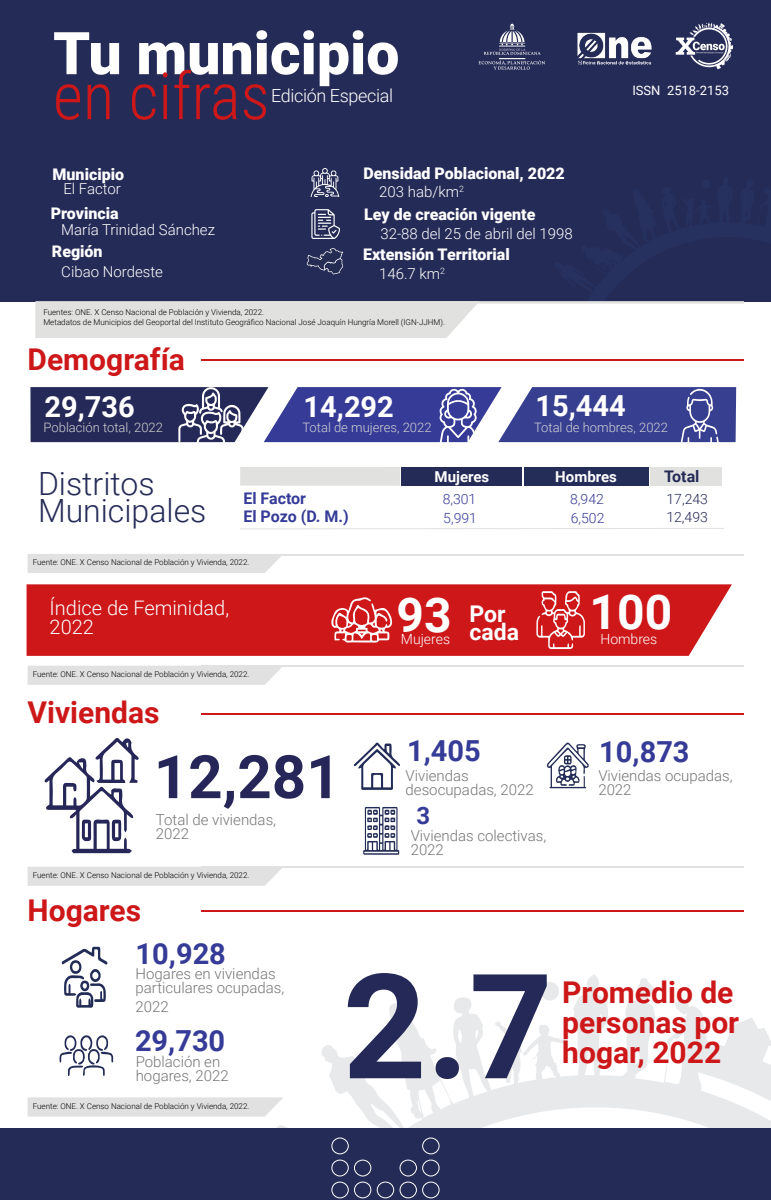
<style>
.page{position:relative;width:771px;height:1200px;background:#fff}
.page>*{position:absolute;margin:0;border:0;box-sizing:border-box;transform-origin:0 0}
.t1{font:700 146px "Roboto";color:#252957}
.t2{font:300 65px "Roboto Condensed";color:#cd1719}
.t3{font:700 60px "Roboto";color:#262758}
.t4{font:900 59px "Roboto";color:#fff}
.t5{font:700 48px "Roboto";color:#fff}
.t6{font:300 32px/27px "Roboto";color:#252b57}
.t7{font:700 30px/30px "Roboto";color:#cd1719}
.t8{font:700 29px "Roboto";color:#353b97}
.t9{font:700 29px "Roboto";color:#fff}
.t10{font:700 24px "Roboto";color:#353b97}
.t11{font:700 23px/18px "Roboto";color:#fff}
.t12{font:300 20px/19px "Roboto";color:#fff}
.t13{font:300 18px "Roboto";letter-spacing:-.02em;color:#fff}
.t14{font:900 16px "Roboto";color:#fff}
.t15{font:700 16px/18.6px "Roboto";letter-spacing:-.005em;color:#353b97}
.t16{font:700 16px "Roboto";color:#252b57}
.t17{font:300 15px/14px "Roboto";color:#757576}
.t18{font:300 15px "Roboto";color:#fff}
.t19{font:700 15px "Roboto";color:#fff}
.t20{font:300 14px "Roboto";color:#353b97}
.t21{font:300 14px "Roboto";color:#fff}
.t22{font:300 14px "Roboto";color:#252b57}
.t23{font:300 13px "Roboto";color:#d2d2d2}
.t24{font:13px "Roboto";color:#fff}
.t25{font:300 8px/10px "Roboto";color:#000}
.s1{font-size:48px}
</style>
<div class="page">
<div style="left:0;top:0;width:771px;height:301px;background:#252b57"></div>
<img style="left:577px;top:32px;width:75px;height:33px">
<svg style="left:676px;top:23px;width:57px;height:46px"></svg>
<svg style="left:478px;top:23px;width:67px;height:47px"></svg>
<svg style="left:276px;top:975px;width:495px;height:153px"></svg>
<div style="left:0;top:1128px;width:771px;height:72px;background:#252b57"></div>
<div style="left:27px;top:584px;width:705px;height:72px;background:#cd1719"></div>
<div style="left:28px;top:666px;width:254px;height:19px;background:#e1e1e1"></div>
<div style="left:28px;top:867px;width:254px;height:19px;background:#e1e1e1"></div>
<svg style="left:28px;top:1097px;width:255px;height:20px;background:#e3e3e3"></svg>
<div style="left:35px;top:301px;width:442px;height:37px;background:#e1e1e0"></div>
<div style="left:376px;top:1181px;width:18px;height:17px;border:1px solid #fff;border-radius:50%"></div>
<div style="left:422px;top:1137px;width:18px;height:18px;border:1px solid #fff;border-radius:50%"></div>
<div style="left:331px;top:1137px;width:18px;height:17px;border:1px solid #fff;border-radius:50%"></div>
<div style="left:354px;top:1160px;width:18px;height:17px;border:1px solid #fff;border-radius:50%"></div>
<div style="left:399px;top:1160px;width:18px;height:17px;border:1px solid #fff;border-radius:50%"></div>
<div style="left:422px;top:1159px;width:18px;height:18px;border:1px solid #fff;border-radius:50%"></div>
<div style="left:331px;top:1159px;width:18px;height:18px;border:1px solid #fff;border-radius:50%"></div>
<div style="left:354px;top:1182px;width:18px;height:16px;border:1px solid #fff;border-radius:50%"></div>
<div style="left:422px;top:1181px;width:18px;height:18px;border:1px solid #fff;border-radius:50%"></div>
<div style="left:399px;top:1181px;width:18px;height:17px;border:1px solid #fff;border-radius:50%"></div>
<div style="left:331px;top:1181px;width:18px;height:18px;border:1px solid #fff;border-radius:50%"></div>
<svg style="left:311px;top:209px;width:29px;height:30px"></svg>
<svg style="left:331px;top:597px;width:61px;height:46px"></svg>
<svg style="left:536px;top:591px;width:49px;height:58px;background:#d84f50"></svg>
<svg style="left:45px;top:737px;width:94px;height:116px"></svg>
<svg style="left:547px;top:742px;width:42px;height:46px"></svg>
<svg style="left:363px;top:807px;width:36px;height:48px"></svg>
<svg style="left:354px;top:742px;width:46px;height:48px"></svg>
<svg style="left:62px;top:947px;width:45px;height:61px"></svg>
<svg style="left:59px;top:1035px;width:54px;height:41px"></svg>
<hr style="left:201px;top:359px;width:543px;height:2px;background:#cd1719">
<div style="left:200px;top:301px;width:544px;height:3px;background:#e1e1e0;border:1px solid #e1e1e0"></div>
<hr style="left:201px;top:713px;width:543px;height:2px;background:#cd1719">
<hr style="left:201px;top:666px;width:543px;height:1px;background:#e1e1e0">
<hr style="left:201px;top:867px;width:543px;height:1px;background:#e1e1e0">
<hr style="left:201px;top:910px;width:543px;height:1px;background:#cd1719">
<svg style="left:311px;top:168px;width:28px;height:29px"></svg>
<div style="left:28px;top:554px;width:255px;height:19px;background:#e1e1e1"></div>
<hr style="left:201px;top:554px;width:543px;height:1px;background:#e1e1e0">
<div style="left:650px;top:467px;width:72px;height:19px;background:#e1e1e0"></div>
<div style="left:402px;top:467px;width:120px;height:19px;background:#252b57"></div>
<div style="left:524px;top:467px;width:125px;height:19px;background:#242c58"></div>
<svg style="left:240px;top:528px;width:484px;height:2px"></svg>
<div style="left:240px;top:467px;width:160px;height:19px;background:#e1e1e0"></div>
<svg style="left:30px;top:387px;width:706px;height:56px;background:#4f5492"></svg>
<svg style="left:307px;top:248px;width:36px;height:26px"></svg>
<h3 class="t4" style="left:53px;top:12px;width:348px">Tu municipio</h3>
<h2 class="t2" style="left:53px;top:51px;width:218px">en cifras</h2>
<h3 class="t13" style="left:271px;top:83px;width:123px">Edición Especial</h3>
<h3 class="t24" style="left:632px;top:81px;width:98px">ISSN 2518-2153</h3>
<h3 class="t14" style="left:53px;top:163px;width:73px">Municipio</h3>
<h3 class="t18" style="left:63px;top:178px;width:59px">El Factor</h3>
<h3 class="t14" style="left:363px;top:162px;width:203px">Densidad Poblacional, 2022</h3>
<h3 class="t18" style="left:379px;top:181px;width:86px">203 hab/km<sup>2</sup></h3>
<h3 class="t14" style="left:51px;top:202px;width:69px">Provincia</h3>
<h3 class="t14" style="left:52px;top:241px;width:52px">Región</h3>
<h3 class="t18" style="left:61px;top:219px;width:155px">María Trinidad Sánchez</h3>
<h3 class="t18" style="left:61px;top:261px;width:103px">Cibao Nordeste</h3>
<h3 class="t14" style="left:364px;top:204px;width:173px">Ley de creación vigente</h3>
<h3 class="t14" style="left:363px;top:243px;width:148px">Extensión Territorial</h3>
<h3 class="t18" style="left:380px;top:223px;width:194px">32-88 del 25 de abril del 1998</h3>
<h3 class="t18" style="left:379px;top:263px;width:67px">146.7 km<sup>2</sup></h3>
<p class="t25" style="left:43px;top:306px;width:403px">Fuentes: ONE. X Censo Nacional de Población y Vivienda, 2022.<br>Metadatos de Municipios del Geoportal del Instituto Geográfico Nacional José Joaquín Hungría Morell (IGN-JJHM).</p>
<h3 class="t7" style="left:28px;top:344px;width:159px">Demografía</h3>
<h3 class="t9" style="left:536px;top:385px;width:92px">15,444</h3>
<h3 class="t9" style="left:45px;top:386px;width:92px">29,736</h3>
<h3 class="t9" style="left:304px;top:386px;width:92px">14,292</h3>
<h3 class="t23" style="left:44px;top:418px;width:121px">Población total, 2022</h3>
<h3 class="t23" style="left:302px;top:418px;width:131px">Total de mujeres, 2022</h3>
<h3 class="t23" style="left:534px;top:418px;width:135px">Total de hombres, 2022</h3>
<h3 class="t6" style="left:38px;top:469px;width:170px">Distritos<br>Municipales</h3>
<h3 class="t15" style="left:243px;top:488px;width:107px">El Factor<br>El Pozo (D. M.)</h3>
<p class="t25" style="left:33px;top:556px;width:218px">Fuente: ONE. X Censo Nacional de Población y Vivienda, 2022.</p>
<h3 class="t12" style="left:50px;top:598px;width:181px">Índice de Feminidad,<br>2022</h3>
<p class="t25" style="left:33px;top:669px;width:218px">Fuente: ONE. X Censo Nacional de Población y Vivienda, 2022.</p>
<h3 class="t7" style="left:28px;top:696px;width:134px">Viviendas</h3>
<h3 class="t3" style="left:154px;top:735px;width:188px">12,281</h3>
<h3 class="t17" style="left:156px;top:812px;width:122px">Total de viviendas,<br>2022</h3>
<p class="t25" style="left:33px;top:870px;width:218px">Fuente: ONE. X Censo Nacional de Población y Vivienda, 2022.</p>
<h3 class="t7" style="left:28px;top:894px;width:115px">Hogares</h3>
<h3 class="t19" style="left:435px;top:466px;width:56px">Mujeres</h3>
<h3 class="t19" style="left:555px;top:466px;width:63px">Hombres</h3>
<h3 class="t16" style="left:664px;top:465px;width:37px">Total</h3>
<h3 class="t20" style="left:443px;top:489px;width:35px">8,301</h3>
<h3 class="t20" style="left:570px;top:489px;width:35px">8,942</h3>
<h3 class="t22" style="left:667px;top:489px;width:43px">17,243</h3>
<h3 class="t20" style="left:443px;top:508px;width:35px">5,991</h3>
<h3 class="t20" style="left:571px;top:508px;width:35px">6,502</h3>
<h3 class="t22" style="left:666px;top:508px;width:43px">12,493</h3>
<h3 class="t11" style="left:470px;top:604px;width:51px;text-indent:-73px"><span class="s1">93</span> Por cada</h3>
<h3 class="t5" style="left:590px;top:579px;width:84px">100</h3>
<h3 class="t21" style="left:401px;top:629px;width:51px">Mujeres</h3>
<h3 class="t21" style="left:600px;top:629px;width:58px">Hombres</h3>
<h3 class="t8" style="left:407px;top:730px;width:75px">1,405</h3>
<h3 class="t17" style="left:406px;top:768px;width:130px">Viviendas desocupadas, 2022</h3>
<h3 class="t10" style="left:417px;top:799px;width:15px">3</h3>
<h3 class="t17" style="left:411px;top:828px;width:137px">Viviendas colectivas,<br>2022</h3>
<h3 class="t8" style="left:599px;top:731px;width:92px">10,873</h3>
<h3 class="t17" style="left:598px;top:768px;width:136px">Viviendas ocupadas,<br>2022</h3>
<h3 class="t8" style="left:136px;top:933px;width:92px">10,928</h3>
<h3 class="t17" style="left:136px;top:966px;width:150px">Hogares en viviendas particulares ocupadas,</h3>
<h3 class="t17" style="left:136px;top:999px;width:35px">2022</h3>
<h3 class="t8" style="left:135px;top:1020px;width:92px">29,730</h3>
<h3 class="t17" style="left:136px;top:1054px;width:86px">Población en</h3>
<h3 class="t17" style="left:136px;top:1068px;width:94px">hogares, 2022</h3>
<p class="t25" style="left:33px;top:1101px;width:218px">Fuente: ONE. X Censo Nacional de Población y Vivienda, 2022.</p>
<h1 class="t1" style="left:343px;top:924px;width:212px">2.7</h1>
<h3 class="t7" style="left:562px;top:976px;width:178px">Promedio de personas por</h3>
<h3 class="t7" style="left:562px;top:1036px;width:161px">hogar, 2022</h3>
</div>
